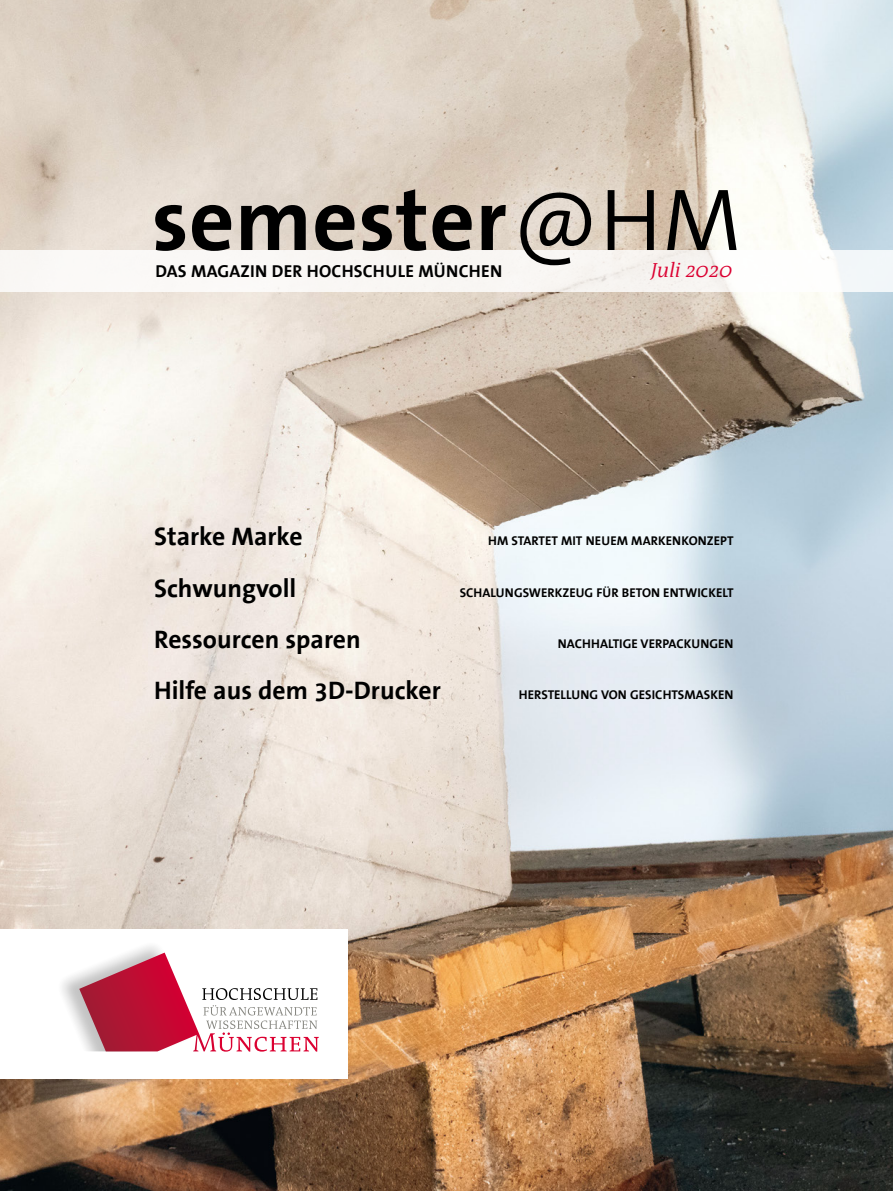
<style>
.page{position:relative;width:893px;height:1191px;background:#fff}
.page>*{position:absolute;margin:0;border:0;box-sizing:border-box;transform-origin:0 0}
.t1{font:700 25.65px "FHM The Sans";color:#000}
.t2{font:italic 20.7px "FHM Antiqua";color:#db0031}
.t3{font:700 17.4px "FHM The Sans";letter-spacing:.01em;color:#000}
.t4{font:700 12.9px "FHM The Sans";letter-spacing:.005em;color:#000}
</style>
<div class="page">
<img style="left:0;top:0;width:893px;height:1191px">
<div style="left:0;top:250px;width:893px;height:42px;background:#faf7f6"></div>
<svg style="left:155px;top:189px;width:581px;height:76px"></svg>
<div style="left:0;top:929px;width:348px;height:149px;background:#fff"></div>
<svg style="left:62px;top:946px;width:257px;height:105px"></svg>
<p class="t3" style="left:155px;top:262px;width:348px">DAS MAGAZIN DER HOCHSCHULE MÜNCHEN</p>
<p class="t2" style="left:651px;top:259px;width:83px">Juli 2020</p>
<p class="t1" style="left:154px;top:523px;width:150px">Starke Marke</p>
<p class="t1" style="left:154px;top:574px;width:144px">Schwungvoll</p>
<p class="t1" style="left:154px;top:626px;width:208px">Ressourcen sparen</p>
<p class="t1" style="left:154px;top:677px;width:288px">Hilfe aus dem 3D-Drucker</p>
<p class="t4" style="left:488px;top:534px;width:247px">HM STARTET MIT NEUEM MARKENKONZEPT</p>
<p class="t4" style="left:460px;top:585px;width:275px">SCHALUNGSWERKZEUG FÜR BETON ENTWICKELT</p>
<p class="t4" style="left:558px;top:637px;width:177px">NACHHALTIGE VERPACKUNGEN</p>
<p class="t4" style="left:519px;top:688px;width:216px">HERSTELLUNG VON GESICHTSMASKEN</p>
</div>
